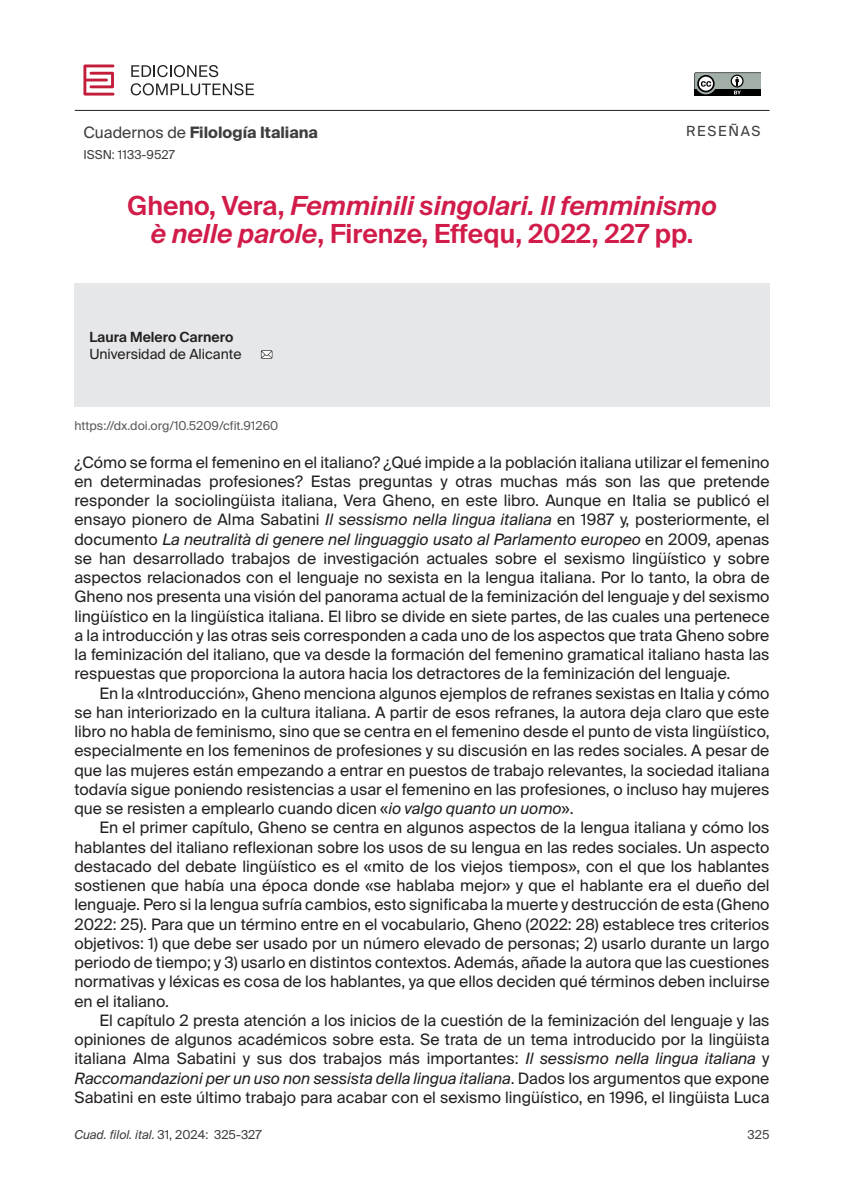
<style>
.page{position:relative;width:844px;height:1191px;background:#fff}
.page>*{position:absolute;margin:0;border:0;box-sizing:border-box;transform-origin:0 0}
.t1{font:italic 600 26.25px/28px "Suisse Intl";color:#d11c4a;text-align:center}
.t2{font:15.75px/19.2px "Suisse Intl";color:#231f20;text-align:justify}
.t3{font:700 15.75px "Suisse Intl";color:#3e3e3f}
.t4{font:14px "Suisse Intl";color:#231f20}
.t5{font:600 14px "Suisse Intl";color:#231f20}
.t6{font:14px "Suisse Intl";letter-spacing:.12em;color:#3e3e3f}
.t7{font:12.25px "Suisse Intl";color:#3e3e3f}
.t8{font:12.25px "Suisse Intl";color:#57585a}
.s1{font-weight:400}
.s2{font-style:normal}
.s3{font-style:italic}
</style>
<div class="page">
<hr style="left:75px;top:110px;width:694px;height:1px;background:#231f20">
<svg style="left:694px;top:72px;width:66px;height:23px;background:#767c78"></svg>
<svg style="left:83px;top:64px;width:31px;height:31px"></svg>
<svg style="left:131px;top:65px;width:87px;height:12px"></svg>
<svg style="left:131px;top:83px;width:123px;height:12px"></svg>
<div style="left:74px;top:283px;width:695px;height:124px;background:#e6e7e9"></div>
<svg style="left:261px;top:350px;width:11px;height:8px"></svg>
<p class="t3" style="left:83px;top:123px;width:236px"><span class="s1">Cuadernos de</span> Filología Italiana</p>
<p class="t7" style="left:83px;top:147px;width:93px">ISSN: 1133-9527</p>
<p class="t6" style="left:686px;top:123px;width:76px">RESEÑAS</p>
<h1 class="t1" style="left:127px;top:192px;width:590px"><span class="s2">Gheno, Vera,</span> Femminili singolari. Il femminismo è nelle parole<span class="s2">, Firenze, Effequ, 2022, 227 pp.</span></h1>
<p class="t5" style="left:89px;top:329px;width:145px">Laura Melero Carnero</p>
<p class="t4" style="left:89px;top:346px;width:154px">Universidad de Alicante</p>
<p class="t8" style="left:74px;top:418px;width:205px">https://dx.doi.org/10.5209/cfit.91260</p>
<p class="t2" style="left:74px;top:452px;width:696px">¿Cómo se forma el femenino en el italiano? ¿Qué impide a la población italiana utilizar el femenino en determinadas profesiones? Estas preguntas y otras muchas más son las que pretende responder la sociolingüista italiana, Vera Gheno, en este libro. Aunque en Italia se publicó el ensayo pionero de Alma Sabatini <span class="s3">Il sessismo nella lingua italiana</span> en 1987 y, posteriormente, el documento <span class="s3">La neutralità di genere nel linguaggio usato al Parlamento europeo</span> en 2009, apenas se han desarrollado trabajos de investigación actuales sobre el sexismo lingüístico y sobre aspectos relacionados con el lenguaje no sexista en la lengua italiana. Por lo tanto, la obra de Gheno nos presenta una visión del panorama actual de la feminización del lenguaje y del sexismo lingüístico en la lingüística italiana. El libro se divide en siete partes, de las cuales una pertenece a la introducción y las otras seis corresponden a cada uno de los aspectos que trata Gheno sobre la feminización del italiano, que va desde la formación del femenino gramatical italiano hasta las respuestas que proporciona la autora hacia los detractores de la feminización del lenguaje.</p>
<p class="t2" style="left:74px;top:683px;width:696px;text-indent:25px">En la «Introducción», Gheno menciona algunos ejemplos de refranes sexistas en Italia y cómo se han interiorizado en la cultura italiana. A partir de esos refranes, la autora deja claro que este libro no habla de feminismo, sino que se centra en el femenino desde el punto de vista lingüístico, especialmente en los femeninos de profesiones y su discusión en las redes sociales. A pesar de que las mujeres están empezando a entrar en puestos de trabajo relevantes, la sociedad italiana todavía sigue poniendo resistencias a usar el femenino en las profesiones, o incluso hay mujeres que se resisten a emplearlo cuando dicen «<span class="s3">io valgo quanto un uomo</span>».</p>
<p class="t2" style="left:74px;top:818px;width:696px;text-indent:25px">En el primer capítulo, Gheno se centra en algunos aspectos de la lengua italiana y cómo los hablantes del italiano reflexionan sobre los usos de su lengua en las redes sociales. Un aspecto destacado del debate lingüístico es el «mito de los viejos tiempos», con el que los hablantes sostienen que había una época donde «se hablaba mejor» y que el hablante era el dueño del lenguaje. Pero si la lengua sufría cambios, esto significaba la muerte y destrucción de esta (Gheno 2022: 25). Para que un término entre en el vocabulario, Gheno (2022: 28) establece tres criterios objetivos: 1) que debe ser usado por un número elevado de personas; 2) usarlo durante un largo periodo de tiempo; y 3) usarlo en distintos contextos. Además, añade la autora que las cuestiones normativas y léxicas es cosa de los hablantes, ya que ellos deciden qué términos deben incluirse en el italiano.</p>
<p class="t2" style="left:74px;top:1010px;width:696px;text-indent:25px">El capítulo 2 presta atención a los inicios de la cuestión de la feminización del lenguaje y las opiniones de algunos académicos sobre esta. Se trata de un tema introducido por la lingüista italiana Alma Sabatini y sus dos trabajos más importantes: <span class="s3">Il sessismo nella lingua italiana</span> y <span class="s3">Raccomandazioni per un uso non sessista della lingua italiana</span>. Dados los argumentos que expone Sabatini en este último trabajo para acabar con el sexismo lingüístico, en 1996, el lingüista Luca</p>
<p class="t7" style="left:74px;top:1127px;width:189px"><span class="s3">Cuad. filol. ital</span>. 31, 2024: 325-327</p>
<p class="t7" style="left:747px;top:1127px;width:23px">325</p>
</div>
